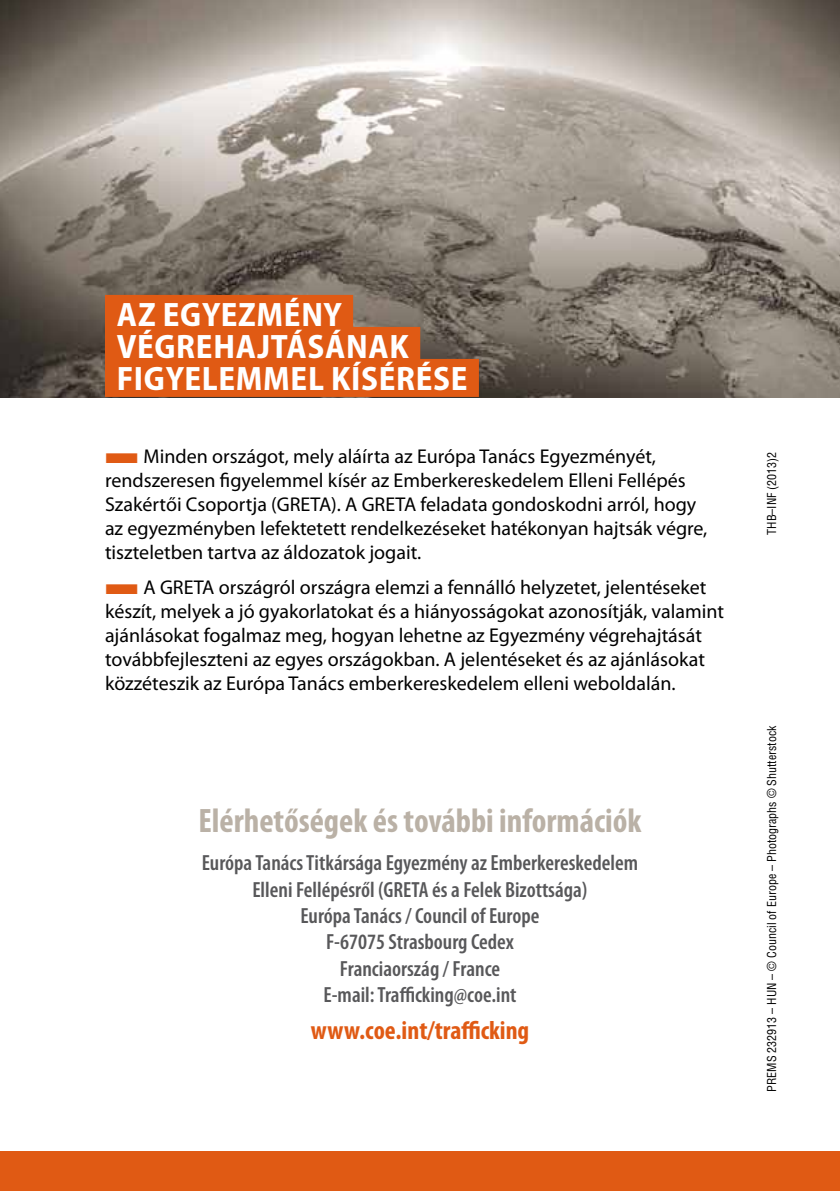
<style>
.page{position:relative;width:840px;height:1191px;background:#fff}
.page>*{position:absolute;margin:0;border:0;box-sizing:border-box;transform-origin:0 0}
.t1{font:700 semi-condensed 34px/32px "Myriad Pro";letter-spacing:.02em;color:#fff}
.t2{font:700 condensed 34px "Myriad Pro";color:#bab1a6}
.t3{font:700 condensed 26px "Myriad Pro";color:#e05a14}
.t4{font:600 condensed 22px/26.4px "Myriad Pro";color:#58585a;text-align:center}
.t5{font:20px/24px "Myriad Pro";color:#000}
.t6{font:condensed 12px "Helvetica LT Std";color:#000}
.s1{color:#e05a14}
</style>
<div class="page">
<img style="left:0;top:0;width:839px;height:397px">
<div style="left:0;top:1151px;width:839px;height:40px;background:#e05a14"></div>
<div style="left:105px;top:295px;width:248px;height:38px;background:#e05a14"></div>
<div style="left:105px;top:327px;width:315px;height:38px;background:#e05a14"></div>
<div style="left:105px;top:359px;width:373px;height:38px;background:#e05a14"></div>
<h1 class="t1" style="left:117px;top:298px;width:352px">AZ EGYEZMÉNY<br>VÉGREHAJTÁSÁNAK<br>FIGYELEMMEL KÍSÉRÉSE</h1>
<p class="t5" style="left:105px;top:444px;width:603px"><span class="s1">■</span>Minden országot, mely aláírta az Európa Tanács Egyezményét, rendszeresen figyelemmel kísér az Emberkereskedelem Elleni Fellépés Szakértői Csoportja (GRETA). A GRETA feladata gondoskodni arról, hogy az egyezményben lefektetett rendelkezéseket hatékonyan hajtsák végre, tiszteletben tartva az áldozatok jogait.</p>
<p class="t5" style="left:105px;top:575px;width:620px"><span class="s1">■</span>A GRETA országról országra elemzi a fennálló helyzetet, jelentéseket készít, melyek a jó gyakorlatokat és a hiányosságokat azonosítják, valamint ajánlásokat fogalmaz meg, hogyan lehetne az Egyezmény végrehajtását továbbfejleszteni az egyes országokban. A jelentéseket és az ajánlásokat közzéteszik az Európa Tanács emberkereskedelem elleni weboldalán.</p>
<h1 class="t2" style="left:198px;top:800px;width:444px">Elérhetőségek és további információk</h1>
<p class="t4" style="left:202px;top:849px;width:437px">Európa Tanács Titkársága Egyezmény az Emberkereskedelem Elleni Fellépésről (GRETA és a Felek Bizottsága)<br>Európa Tanács / Council of Europe<br>F-67075 Strasbourg Cedex<br>Franciaország / France<br>E-mail: Trafficking@coe.int</p>
<h2 class="t3" style="left:310px;top:1014px;width:220px">www.coe.int/trafficking</h2>
<p class="t6" style="left:763px;top:534px;width:84px;rotate:-90deg">THB–INF (2013)2</p>
<p class="t6" style="left:763px;top:1091px;width:367px;rotate:-90deg">PREMS 232913 – HUN – © Council of Europe – Photographs © Shutterstock</p>
</div>
